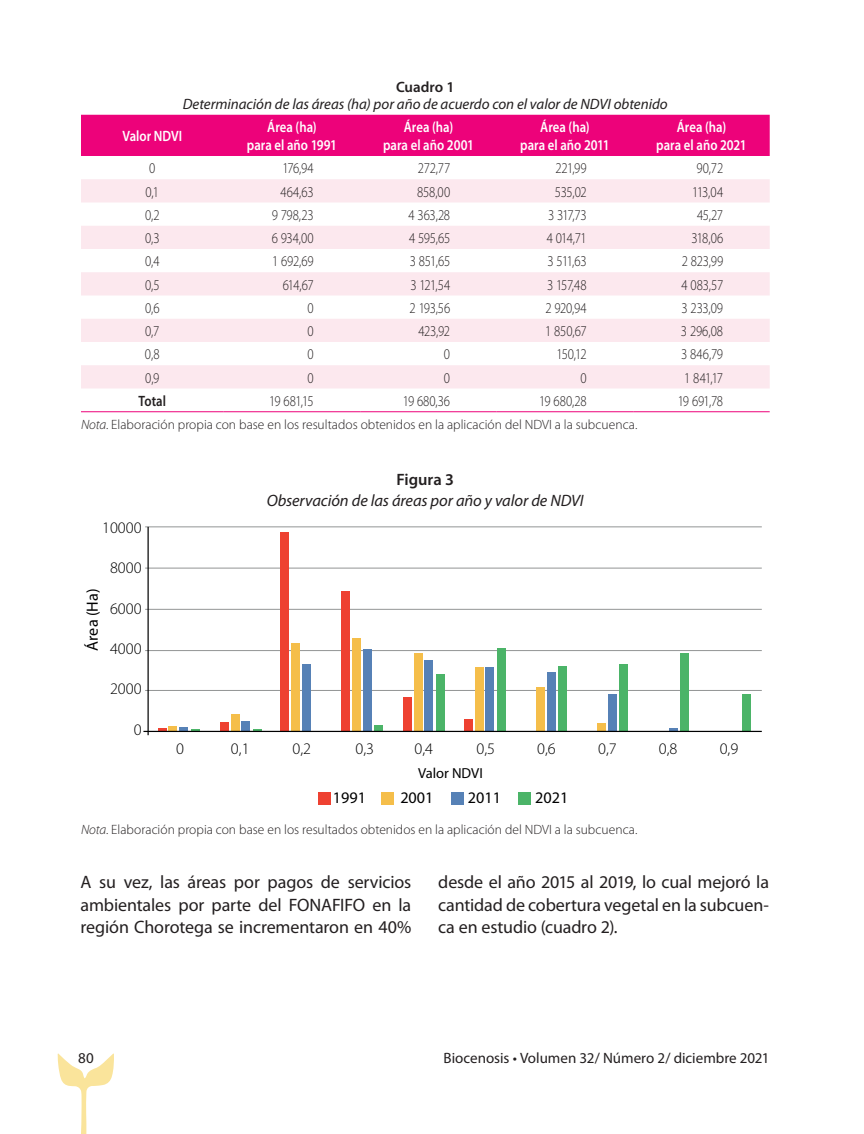
<style>
.page{position:relative;width:864px;height:1134px;background:#fff}
.page>*{position:absolute;margin:0;border:0;box-sizing:border-box;transform-origin:0 0}
.t1{font:18px/22.5px "Myriad Pro";letter-spacing:-.005em;color:#231f20;text-align:justify}
.t2{font:italic 16.5px "Myriad Pro";letter-spacing:-.005em;color:#231f20}
.t3{font:600 16.5px "Myriad Pro";letter-spacing:-.005em;color:#231f20}
.t4{font:300 16.2px "Myriad Pro";color:#000001}
.t5{font:16.2px "Myriad Pro";color:#000001}
.t6{font:300 15px "Myriad Pro";letter-spacing:-.02em;color:#231f20;scale:.85 1}
.t7{font:600 15px/18px "Myriad Pro";color:#fff;text-align:center;scale:.85 1}
.t8{font:italic 15px "Myriad Pro";color:#231f20}
.t9{font:15px "Myriad Pro";color:#231f20}
.t10{font:600 15px "Myriad Pro";color:#231f20}
.t11{font:600 15px "Myriad Pro";color:#231f20;scale:.85 1}
.t12{font:14.55px "Myriad Pro";color:#000001}
.t13{font:300 13.5px "Myriad Pro";color:#231f20}
.s1{font-style:italic}
</style>
<div class="page">
<svg style="left:57px;top:1053px;width:57px;height:81px"></svg>
<div style="left:81px;top:115px;width:689px;height:41px;background:#ed027a"></div>
<svg style="left:81px;top:179px;width:689px;height:209px;fill:#fce8ee"></svg>
<hr style="left:81px;top:411px;width:143px;height:1px;background:#ed027a">
<hr style="left:224px;top:411px;width:136px;height:1px;background:#ed027a">
<hr style="left:360px;top:411px;width:137px;height:1px;background:#ed027a">
<hr style="left:497px;top:411px;width:136px;height:1px;background:#ed027a">
<hr style="left:633px;top:411px;width:137px;height:1px;background:#ed027a">
<hr style="left:145px;top:690px;width:617px;height:1px;background:#939595">
<hr style="left:145px;top:650px;width:617px;height:1px;background:#939595">
<hr style="left:145px;top:609px;width:617px;height:1px;background:#939595">
<hr style="left:145px;top:568px;width:617px;height:1px;background:#939595">
<hr style="left:145px;top:526px;width:617px;height:1px;background:#939595">
<svg style="left:158px;top:728px;width:9px;height:3px"></svg>
<svg style="left:179px;top:727px;width:20px;height:4px"></svg>
<div style="left:169px;top:726px;width:8px;height:5px;background:#f5be4a"></div>
<div style="left:220px;top:722px;width:9px;height:9px;background:#ee4131"></div>
<div style="left:241px;top:721px;width:9px;height:10px;background:#5681b6"></div>
<svg style="left:253px;top:729px;width:9px;height:2px"></svg>
<div style="left:231px;top:714px;width:8px;height:17px;background:#f5be4a"></div>
<div style="left:341px;top:591px;width:9px;height:140px;background:#ee4131"></div>
<div style="left:363px;top:649px;width:9px;height:82px;background:#5681b6"></div>
<div style="left:374px;top:725px;width:9px;height:6px;background:#4bb468"></div>
<div style="left:352px;top:638px;width:9px;height:93px;background:#f5be4a"></div>
<div style="left:403px;top:697px;width:9px;height:34px;background:#ee4131"></div>
<div style="left:424px;top:660px;width:9px;height:71px;background:#5681b6"></div>
<div style="left:436px;top:674px;width:9px;height:57px;background:#4bb468"></div>
<div style="left:414px;top:653px;width:9px;height:78px;background:#f5be4a"></div>
<div style="left:464px;top:719px;width:9px;height:12px;background:#ee4131"></div>
<div style="left:485px;top:668px;width:9px;height:63px;background:#5681b6"></div>
<div style="left:497px;top:648px;width:9px;height:83px;background:#4bb468"></div>
<div style="left:475px;top:668px;width:8px;height:63px;background:#f5be4a"></div>
<div style="left:547px;top:672px;width:9px;height:59px;background:#5681b6"></div>
<div style="left:558px;top:666px;width:9px;height:65px;background:#4bb468"></div>
<div style="left:536px;top:687px;width:9px;height:44px;background:#f5be4a"></div>
<div style="left:608px;top:694px;width:9px;height:37px;background:#5681b6"></div>
<div style="left:619px;top:664px;width:9px;height:67px;background:#4bb468"></div>
<svg style="left:669px;top:728px;width:9px;height:3px"></svg>
<div style="left:680px;top:653px;width:9px;height:78px;background:#4bb468"></div>
<div style="left:742px;top:694px;width:9px;height:37px;background:#4bb468"></div>
<div style="left:597px;top:723px;width:9px;height:8px;background:#f5be4a"></div>
<div style="left:280px;top:532px;width:9px;height:199px;background:#ee4131"></div>
<div style="left:302px;top:664px;width:9px;height:67px;background:#5681b6"></div>
<div style="left:291px;top:643px;width:9px;height:88px;background:#f5be4a"></div>
<hr style="left:143px;top:731px;width:619px;height:1px;background:#000001">
<hr style="left:148px;top:527px;width:1px;height:208px;background:#000001">
<div style="left:318px;top:792px;width:13px;height:13px;background:#ee4131"></div>
<div style="left:381px;top:792px;width:13px;height:13px;background:#f5be4a"></div>
<div style="left:451px;top:792px;width:13px;height:13px;background:#5681b6"></div>
<div style="left:518px;top:792px;width:12px;height:13px;background:#4bb468"></div>
<p class="t10" style="left:396px;top:79px;width:60px">Cuadro 1</p>
<p class="t8" style="left:183px;top:96px;width:487px">Determinación de las áreas (ha) por año de acuerdo con el valor de NDVI obtenido</p>
<p class="t7" style="left:122px;top:127px;width:72px">Valor NDVI</p>
<p class="t7" style="left:247px;top:118px;width:108px">Área (ha)<br>para el año 1991</p>
<p class="t7" style="left:383px;top:118px;width:108px">Área (ha)<br>para el año 2001</p>
<p class="t7" style="left:520px;top:118px;width:107px">Área (ha)<br>para el año 2011</p>
<p class="t7" style="left:656px;top:118px;width:108px">Área (ha)<br>para el año 2021</p>
<p class="t6" style="left:149px;top:160px;width:9px">0</p>
<p class="t6" style="left:282px;top:160px;width:38px">176,94</p>
<p class="t6" style="left:418px;top:160px;width:40px">272,77</p>
<p class="t6" style="left:555px;top:160px;width:38px">221,99</p>
<p class="t6" style="left:696px;top:160px;width:33px">90,72</p>
<p class="t6" style="left:146px;top:183px;width:18px">0,1</p>
<p class="t6" style="left:280px;top:183px;width:41px">464,63</p>
<p class="t6" style="left:417px;top:183px;width:40px">858,00</p>
<p class="t6" style="left:555px;top:183px;width:39px">535,02</p>
<p class="t6" style="left:692px;top:183px;width:38px">113,04</p>
<p class="t6" style="left:145px;top:207px;width:19px">0,2</p>
<p class="t6" style="left:272px;top:207px;width:51px">9 798,23</p>
<p class="t6" style="left:409px;top:207px;width:50px">4 363,28</p>
<p class="t6" style="left:548px;top:207px;width:47px">3 317,73</p>
<p class="t6" style="left:697px;top:207px;width:32px">45,27</p>
<p class="t6" style="left:145px;top:230px;width:19px">0,3</p>
<p class="t6" style="left:272px;top:230px;width:51px">6 934,00</p>
<p class="t6" style="left:409px;top:230px;width:50px">4 595,65</p>
<p class="t6" style="left:547px;top:230px;width:49px">4 014,71</p>
<p class="t6" style="left:691px;top:230px;width:39px">318,06</p>
<p class="t6" style="left:145px;top:253px;width:18px">0,4</p>
<p class="t6" style="left:272px;top:253px;width:50px">1 692,69</p>
<p class="t6" style="left:410px;top:253px;width:49px">3 851,65</p>
<p class="t6" style="left:548px;top:253px;width:48px">3 511,63</p>
<p class="t6" style="left:682px;top:253px;width:50px">2 823,99</p>
<p class="t6" style="left:145px;top:276px;width:19px">0,5</p>
<p class="t6" style="left:283px;top:276px;width:38px">614,67</p>
<p class="t6" style="left:410px;top:276px;width:48px">3 121,54</p>
<p class="t6" style="left:547px;top:276px;width:48px">3 157,48</p>
<p class="t6" style="left:682px;top:276px;width:50px">4 083,57</p>
<p class="t6" style="left:145px;top:300px;width:19px">0,6</p>
<p class="t6" style="left:308px;top:300px;width:9px">0</p>
<p class="t6" style="left:410px;top:300px;width:49px">2 193,56</p>
<p class="t6" style="left:545px;top:300px;width:50px">2 920,94</p>
<p class="t6" style="left:682px;top:300px;width:51px">3 233,09</p>
<p class="t6" style="left:145px;top:323px;width:18px">0,7</p>
<p class="t6" style="left:307px;top:323px;width:9px">0</p>
<p class="t6" style="left:418px;top:323px;width:39px">423,92</p>
<p class="t6" style="left:545px;top:323px;width:50px">1 850,67</p>
<p class="t6" style="left:681px;top:323px;width:51px">3 296,08</p>
<p class="t6" style="left:145px;top:346px;width:19px">0,8</p>
<p class="t6" style="left:307px;top:346px;width:9px">0</p>
<p class="t6" style="left:444px;top:346px;width:9px">0</p>
<p class="t6" style="left:557px;top:346px;width:37px">150,12</p>
<p class="t6" style="left:681px;top:346px;width:51px">3 846,79</p>
<p class="t6" style="left:145px;top:369px;width:18px">0,9</p>
<p class="t6" style="left:307px;top:369px;width:9px">0</p>
<p class="t6" style="left:444px;top:369px;width:9px">0</p>
<p class="t6" style="left:580px;top:369px;width:9px">0</p>
<p class="t6" style="left:684px;top:369px;width:47px">1 841,17</p>
<p class="t11" style="left:139px;top:392px;width:34px">Total</p>
<p class="t6" style="left:269px;top:393px;width:54px">19 681,15</p>
<p class="t6" style="left:403px;top:393px;width:57px">19 680,36</p>
<p class="t6" style="left:539px;top:393px;width:57px">19 680,28</p>
<p class="t6" style="left:678px;top:393px;width:55px">19 691,78</p>
<p class="t13" style="left:81px;top:417px;width:558px"><span class="s1">Nota.</span> Elaboración propia con base en los resultados obtenidos en la aplicación del NDVI a la subcuenca.</p>
<p class="t4" style="left:102px;top:518px;width:41px">10000</p>
<p class="t4" style="left:110px;top:559px;width:33px">8000</p>
<p class="t4" style="left:110px;top:599px;width:33px">6000</p>
<p class="t4" style="left:110px;top:640px;width:33px">4000</p>
<p class="t4" style="left:110px;top:680px;width:33px">2000</p>
<p class="t4" style="left:134px;top:721px;width:9px">0</p>
<p class="t5" style="left:84px;top:651px;width:63px;rotate:-90deg">Área (Ha)</p>
<p class="t3" style="left:396px;top:470px;width:59px">Figura 3</p>
<p class="t2" style="left:267px;top:491px;width:319px">Observación de las áreas por año y valor de NDVI</p>
<p class="t4" style="left:176px;top:740px;width:9px">0</p>
<p class="t4" style="left:231px;top:740px;width:20px">0,1</p>
<p class="t4" style="left:293px;top:740px;width:20px">0,2</p>
<p class="t4" style="left:355px;top:740px;width:20px">0,3</p>
<p class="t4" style="left:415px;top:740px;width:20px">0,4</p>
<p class="t4" style="left:476px;top:740px;width:20px">0,5</p>
<p class="t4" style="left:537px;top:740px;width:20px">0,6</p>
<p class="t4" style="left:598px;top:740px;width:20px">0,7</p>
<p class="t4" style="left:659px;top:740px;width:20px">0,8</p>
<p class="t4" style="left:720px;top:740px;width:20px">0,9</p>
<p class="t12" style="left:418px;top:766px;width:66px">Valor NDVI</p>
<p class="t5" style="left:333px;top:789px;width:35px">1991</p>
<p class="t5" style="left:400px;top:789px;width:35px">2001</p>
<p class="t5" style="left:468px;top:789px;width:35px">2011</p>
<p class="t5" style="left:535px;top:789px;width:35px">2021</p>
<p class="t13" style="left:81px;top:822px;width:558px"><span class="s1">Nota.</span> Elaboración propia con base en los resultados obtenidos en la aplicación del NDVI a la subcuenca.</p>
<p class="t1" style="left:81px;top:871px;width:332px">A su vez, las áreas por pagos de servicios ambientales por parte del FONAFIFO en la región Chorotega se incrementaron en 40%</p>
<p class="t1" style="left:438px;top:871px;width:332px">desde el año 2015 al 2019, lo cual mejoró la cantidad de cobertura vegetal en la subcuen&shy;ca en estudio (cuadro 2).</p>
<p class="t9" style="left:78px;top:1050px;width:17px">80</p>
<p class="t9" style="left:444px;top:1050px;width:327px">Biocenosis • Volumen 32/ Número 2/ diciembre 2021</p>
</div>
